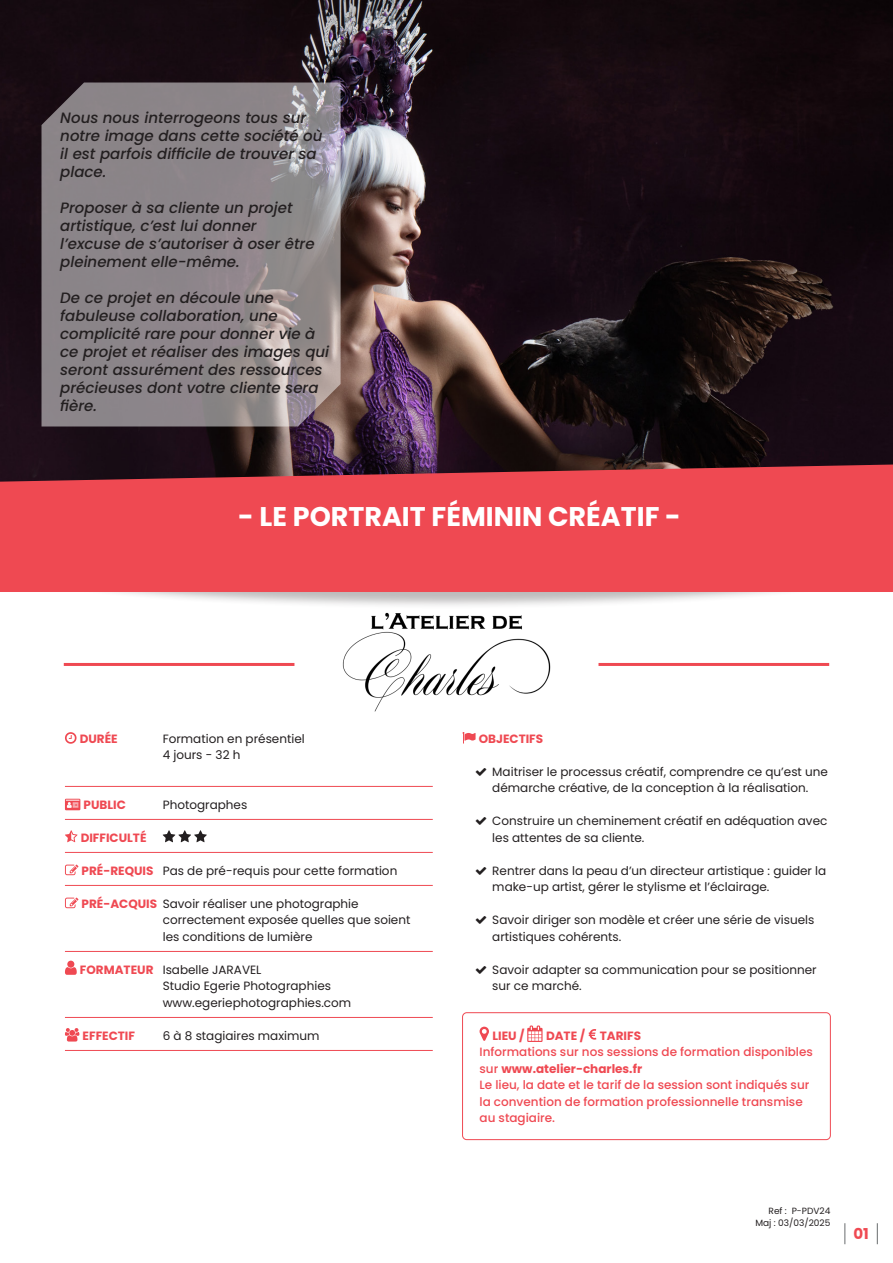
<style>
.page{position:relative;width:893px;height:1263px;background:#fff}
.page>*{position:absolute;margin:0;border:0;box-sizing:border-box;transform-origin:0 0}
.Titre{font:700 27px "Poppins";color:#fff}
.Intro{font:italic 500 15px/18px "Poppins";color:#231f20}
.t1{font:700 15px "Poppins";color:#ef4952}
.Infos{font:12px/16.5px "Poppins";color:#231f20}
.Lieu_date_tarifs{font:500 12px/16.5px "Poppins";color:#ef4952}
.Infos-2{font:700 12px "Poppins";color:#ef4952}
.Lieu_date_tarifs-2{font:700 12px "Poppins";color:#ef4952}
.Ref{font:9px/12px "Poppins";color:#231f20;text-align:right}
.s1{font-weight:700;color:#ef4952}
.s2{font-weight:700}
</style>
<div class="page">
<img style="left:0;top:0;width:893px;height:464px">
<div style="left:0;top:514px;width:893px;height:95px;background:#231f20;opacity:.3"></div>
<svg style="left:0;top:464px;width:893px;height:128px;background:#e0454e"></svg>
<svg style="left:42px;top:83px;width:299px;height:343px;background:#8e878b"></svg>
<hr style="left:65px;top:786px;width:368px;height:1px;background:#ef4952">
<hr style="left:65px;top:819px;width:368px;height:1px;background:#ef4952">
<hr style="left:65px;top:852px;width:368px;height:1px;background:#ef4952">
<hr style="left:65px;top:885px;width:368px;height:1px;background:#ef4952">
<hr style="left:65px;top:951px;width:368px;height:1px;background:#ef4952">
<hr style="left:65px;top:1017px;width:368px;height:1px;background:#ef4952">
<hr style="left:65px;top:1050px;width:368px;height:1px;background:#ef4952">
<svg style="left:65px;top:732px;width:12px;height:12px"></svg>
<svg style="left:65px;top:799px;width:15px;height:11px"></svg>
<svg style="left:65px;top:830px;width:13px;height:12px"></svg>
<svg style="left:163px;top:830px;width:44px;height:12px"></svg>
<svg style="left:65px;top:864px;width:13px;height:11px"></svg>
<svg style="left:65px;top:897px;width:13px;height:11px"></svg>
<svg style="left:65px;top:961px;width:12px;height:14px"></svg>
<svg style="left:65px;top:1028px;width:14px;height:13px"></svg>
<div style="left:462px;top:1012px;width:368px;height:128px;border:1px solid #ef4952;border-radius:4px"></div>
<svg style="left:463px;top:732px;width:13px;height:11px"></svg>
<svg style="left:480px;top:1027px;width:9px;height:14px"></svg>
<svg style="left:527px;top:1025px;width:16px;height:17px"></svg>
<svg style="left:589px;top:1029px;width:7px;height:11px"></svg>
<img style="left:342px;top:612px;width:209px;height:99px">
<hr style="left:64px;top:663px;width:230px;height:3px;background:#ef4952">
<hr style="left:598px;top:663px;width:231px;height:3px;background:#ef4952">
<svg style="left:844px;top:1223px;width:1px;height:21px"></svg>
<svg style="left:877px;top:1223px;width:1px;height:21px"></svg>
<p class="Intro" style="left:60px;top:109px;width:264px">Nous nous interrogeons tous sur notre image dans cette société où il est parfois difficile de trouver sa place.</p>
<p class="Intro" style="left:60px;top:199px;width:256px">Proposer à sa cliente un projet artistique, c’est lui donner l’excuse de s’autoriser à oser être pleinement elle-même.</p>
<p class="Intro" style="left:60px;top:289px;width:270px">De ce projet en découle une fabuleuse collaboration, une complicité rare pour donner vie à ce projet et réaliser des images qui seront assurément des ressources précieuses dont votre cliente sera fière.</p>
<p class="Titre" style="left:238px;top:501px;width:444px">- LE PORTRAIT FÉMININ CRÉATIF -</p>
<p class="Infos-2" style="left:80px;top:731px;width:39px">DURÉE</p>
<p class="Infos" style="left:163px;top:730px;width:144px">Formation en présentiel<br>4 jours - 32 h</p>
<p class="Infos-2" style="left:84px;top:797px;width:44px">PUBLIC</p>
<p class="Infos" style="left:163px;top:796px;width:86px">Photographes</p>
<p class="Infos-2" style="left:81px;top:830px;width:67px">DIFFICULTÉ</p>
<p class="Infos" style="left:82px;top:862px;width:317px"><span class="s1">PRÉ-REQUIS</span> Pas de pré-requis pour cette formation</p>
<p class="Infos" style="left:163px;top:895px;width:249px;text-indent:-81px"><span class="s1">PRÉ-ACQUIS</span> Savoir réaliser une photographie correctement exposée quelles que soient les conditions de lumière</p>
<p class="Infos" style="left:163px;top:961px;width:190px;text-indent:-83px"><span class="s1">FORMATEUR</span> Isabelle JARAVEL<br>Studio Egerie Photographies www.egeriephotographies.com</p>
<p class="Infos-2" style="left:83px;top:1028px;width:54px">EFFECTIF</p>
<p class="Infos" style="left:163px;top:1027px;width:158px">6 à 8 stagiaires maximum</p>
<p class="Infos-2" style="left:479px;top:731px;width:66px">OBJECTIFS</p>
<p class="Infos" style="left:492px;top:763px;width:337px">Maitriser le processus créatif, comprendre ce qu’est une démarche créative, de la conception à la réalisation.</p>
<p class="Infos" style="left:492px;top:813px;width:337px">Construire un cheminement créatif en adéquation avec les attentes de sa cliente.</p>
<p class="Infos" style="left:492px;top:862px;width:336px">Rentrer dans la peau d’un directeur artistique : guider la make-up artist, gérer le stylisme et l’éclairage.</p>
<p class="Infos" style="left:492px;top:912px;width:324px">Savoir diriger son modèle et créer une série de visuels artistiques cohérents.</p>
<p class="Infos" style="left:492px;top:961px;width:326px">Savoir adapter sa communication pour se positionner sur ce marché.</p>
<p class="Lieu_date_tarifs-2" style="left:492px;top:1028px;width:34px">LIEU /</p>
<p class="Lieu_date_tarifs" style="left:480px;top:1027px;width:335px;text-indent:67px"><span class="s2">DATE / TARIFS<br></span>Informations sur nos sessions de formation disponibles sur <span class="s2">www.atelier-charles.fr<br></span>Le lieu, la date et le tarif de la session sont indiqués sur la convention de formation professionnelle transmise au stagiaire.</p>
<p class="Ref" style="left:755px;top:1205px;width:76px">Ref : P-PDV24<br>Maj : 03/03/2025</p>
<p class="t1" style="left:853px;top:1225px;width:17px">01</p>
</div>
